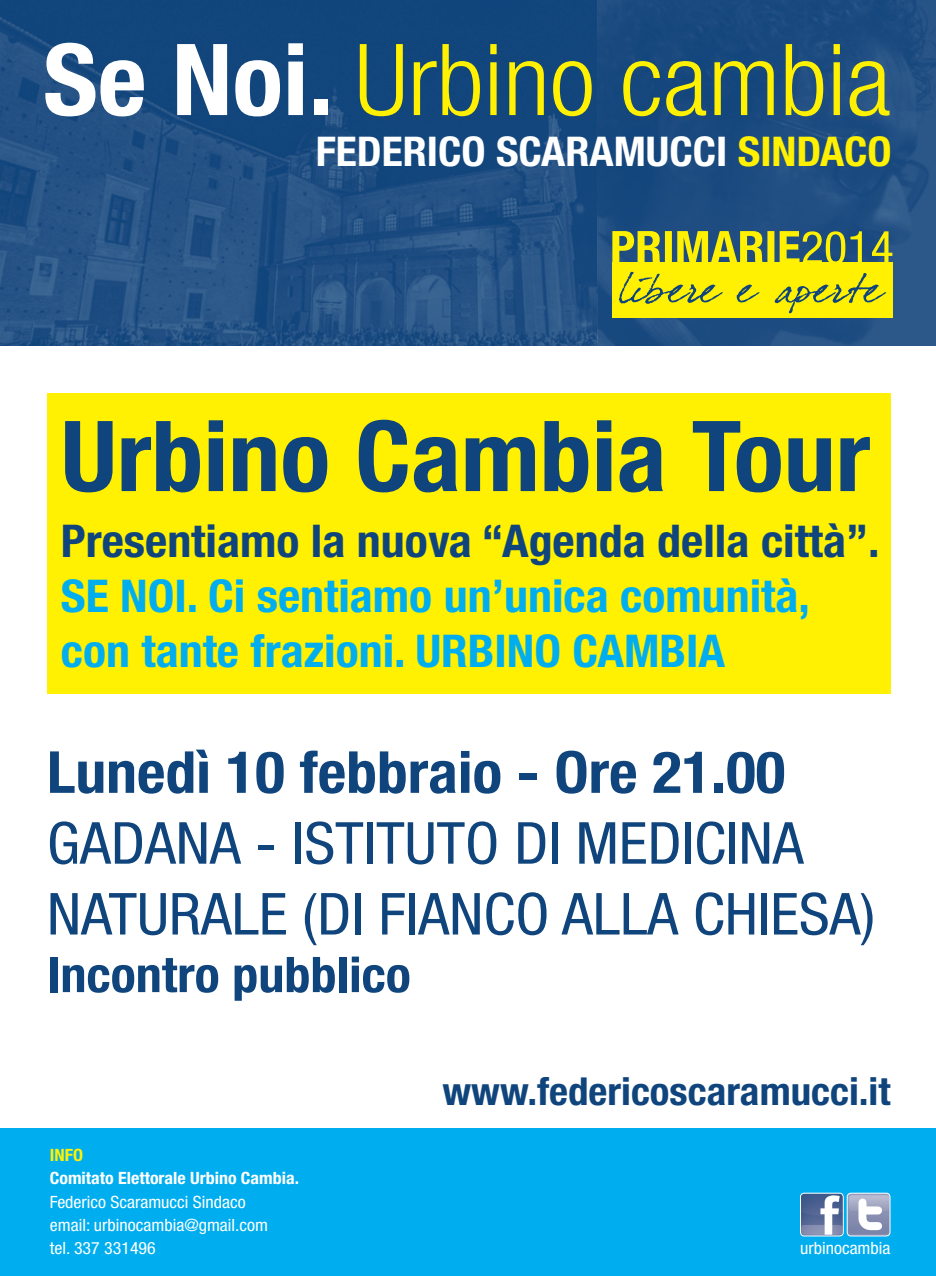
<style>
.page{position:relative;width:936px;height:1276px;background:#fff}
.page>*{position:absolute;margin:0;border:0;box-sizing:border-box;transform-origin:0 0}
.t1{font:300 condensed 99.4px "Helvetica Neue LT Std";color:#fff101;scale:1.06 1}
.t2{font:700 condensed 98px "Helvetica Neue LT Std";color:#0f457c;scale:1.06 1}
.t3{font:condensed 58px/70.8px "Helvetica Neue LT Std";color:#0f457c;scale:1.06 1}
.t4{font:700 condensed 58px "Helvetica Neue LT Std";color:#0f457c;scale:1.06 1}
.t5{font:700 condensed 49.2px "Helvetica Neue LT Std";color:#0f457c;scale:1.06 1}
.t6{font:700 condensed 45.2px/55px "Helvetica Neue LT Std";color:#00aeef;scale:1.06 1}
.t7{font:700 condensed 45.2px "Helvetica Neue LT Std";color:#0f457c;scale:1.06 1}
.t8{font:700 condensed 41px "Helvetica Neue LT Std";color:#fff;scale:1.06 1}
.t9{font:700 condensed 38.6px "Helvetica Neue LT Std";color:#0f457c;scale:1.06 1}
.t10{font:condensed 16.9px/23.3px "Helvetica Neue LT Std";color:#fff;scale:1.06 1}
.t11{font:700 condensed 16.9px "Helvetica Neue LT Std";color:#fff;scale:1.06 1}
.t12{font:700 condensed 16.9px "Helvetica Neue LT Std";color:#fff101;scale:1.06 1}
.s1{font-weight:700;color:#fff}
.s2{color:#fff101}
</style>
<div class="page">
<img style="left:0;top:0;width:935px;height:346px">
<div style="left:612px;top:262px;width:280px;height:55px;background:#fff101"></div>
<svg style="left:612px;top:231px;width:280px;height:31px;background:#8a9b43"></svg>
<svg style="left:618px;top:272px;width:268px;height:41px"></svg>
<div style="left:0;top:1128px;width:935px;height:148px;background:#00aeef"></div>
<img style="left:800px;top:1193px;width:43px;height:43px">
<div style="left:800px;top:1192px;width:43px;height:44px;border:1px solid #fff;border-radius:4px"></div>
<img style="left:847px;top:1194px;width:42px;height:42px">
<div style="left:846px;top:1192px;width:44px;height:44px;border:1px solid #fff;border-radius:4px"></div>
<div style="left:47px;top:393px;width:843px;height:300px;background:#fff101"></div>
<h1 class="t1" style="left:43px;top:23px;width:801px"><span class="s1">Se Noi.</span> Urbino cambia</h1>
<h3 class="t8" style="left:316px;top:126px;width:545px">FEDERICO SCARAMUCCI <span class="s2">SINDACO</span></h3>
<h2 class="t2" style="left:61px;top:397px;width:765px">Urbino Cambia Tour</h2>
<h3 class="t7" style="left:61px;top:513px;width:774px">Presentiamo la nuova “Agenda della città”.</h3>
<h3 class="t6" style="left:61px;top:568px;width:708px">SE NOI. Ci sentiamo un’unica comunità, con tante frazioni. URBINO CAMBIA</h3>
<h3 class="t4" style="left:47px;top:737px;width:698px">Lunedì 10 febbraio - Ore 21.00</h3>
<h3 class="t3" style="left:47px;top:807px;width:782px">GADANA - ISTITUTO DI MEDICINA<br>NATURALE (DI FIANCO ALLA CHIESA)</h3>
<h3 class="t5" style="left:47px;top:945px;width:345px">Incontro pubblico</h3>
<p class="t12" style="left:50px;top:1145px;width:33px">INFO</p>
<p class="t11" style="left:50px;top:1168px;width:237px">Comitato Elettorale Urbino Cambia.</p>
<p class="t10" style="left:50px;top:1190px;width:207px">Federico Scaramucci Sindaco email: urbinocambia@gmail.com tel. 337 331496</p>
<h3 class="t9" style="left:442px;top:1068px;width:424px">www.federicoscaramucci.it</h3>
<p class="t10" style="left:800px;top:1236px;width:87px">urbinocambia</p>
</div>
